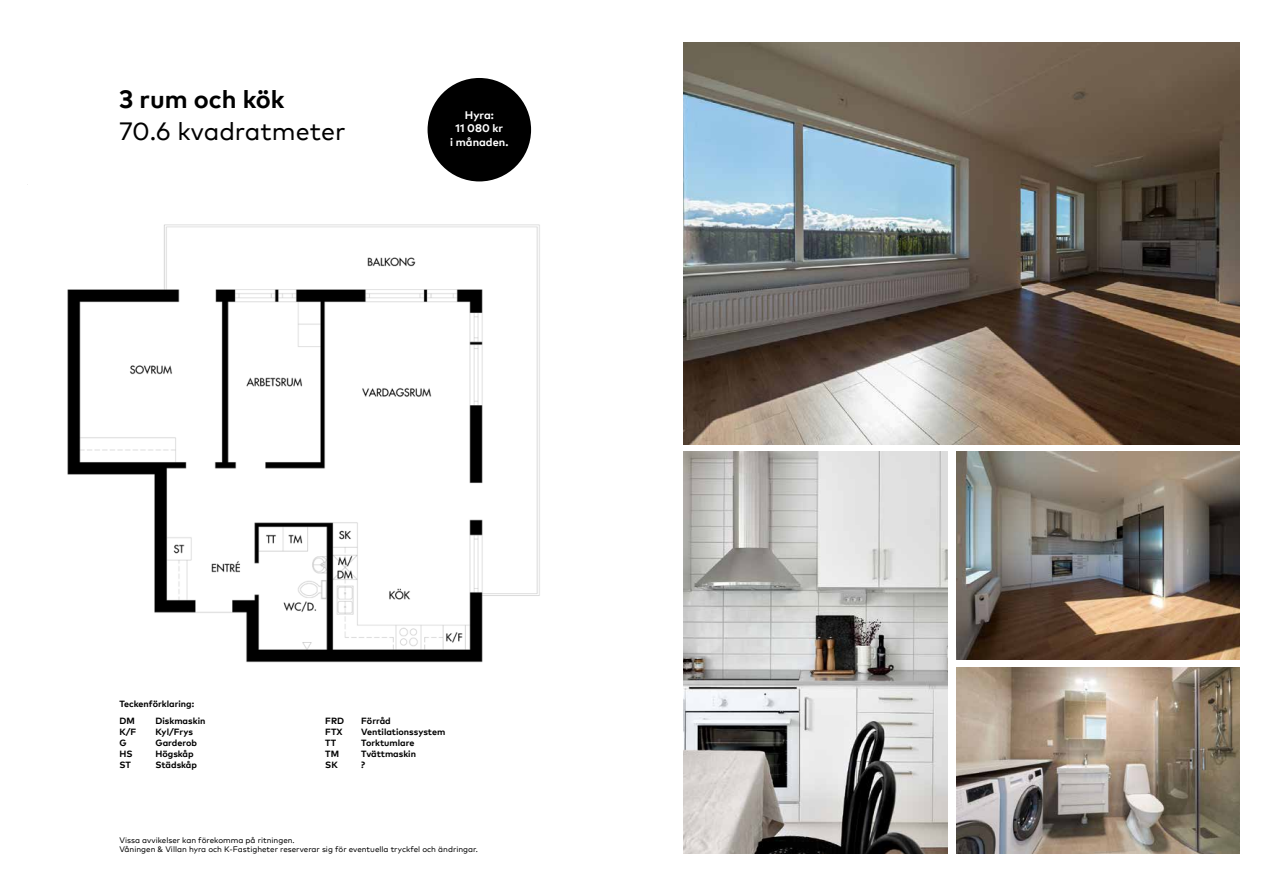
<style>
.page{position:relative;width:1282px;height:896px;background:#fff}
.page>*{position:absolute;margin:0;border:0;box-sizing:border-box;transform-origin:0 0}
.t1{font:25px "Mark Pro";color:#000}
.t2{font:700 25px "Mark Pro";color:#000}
.t3{font:700 11px/13.2px "Mark Pro";color:#fff;text-align:center}
.t4{font:700 9px "Mark Pro";color:#000}
.t5{font:8px/9.6px "Mark Pro";color:#000}
</style>
<div class="page">
<img style="left:27px;top:184px;width:513px;height:479px">
<div style="left:427px;top:78px;width:104px;height:103px;background:#000;border-radius:50%"></div>
<img style="left:683px;top:42px;width:556px;height:402px">
<img style="left:956px;top:451px;width:283px;height:208px">
<img style="left:956px;top:668px;width:283px;height:185px">
<img style="left:683px;top:451px;width:264px;height:402px">
<h1 class="t2" style="left:119px;top:80px;width:167px">3 rum och kök</h1>
<h1 class="t1" style="left:119px;top:112px;width:228px">70.6 kvadratmeter</h1>
<p class="t3" style="left:450px;top:108px;width:60px">Hyra:<br>11 080 kr<br>i månaden.</p>
<p class="t4" style="left:119px;top:697px;width:76px">Teckenförklaring:</p>
<p class="t4" style="left:119px;top:714px;width:17px">DM</p>
<p class="t4" style="left:155px;top:714px;width:51px">Diskmaskin</p>
<p class="t4" style="left:119px;top:725px;width:18px">K/F</p>
<p class="t4" style="left:155px;top:725px;width:39px">Kyl/Frys</p>
<p class="t4" style="left:119px;top:736px;width:9px">G</p>
<p class="t4" style="left:155px;top:736px;width:43px">Garderob</p>
<p class="t4" style="left:119px;top:747px;width:15px">HS</p>
<p class="t4" style="left:155px;top:747px;width:40px">Högskåp</p>
<p class="t4" style="left:119px;top:757px;width:13px">ST</p>
<p class="t4" style="left:155px;top:757px;width:43px">Städskåp</p>
<p class="t4" style="left:325px;top:714px;width:20px">FRD</p>
<p class="t4" style="left:361px;top:714px;width:31px">Förråd</p>
<p class="t4" style="left:325px;top:725px;width:19px">FTX</p>
<p class="t4" style="left:361px;top:725px;width:85px">Ventilationssystem</p>
<p class="t4" style="left:325px;top:736px;width:12px">TT</p>
<p class="t4" style="left:361px;top:736px;width:55px">Torktumlare</p>
<p class="t4" style="left:325px;top:747px;width:15px">TM</p>
<p class="t4" style="left:361px;top:747px;width:56px">Tvättmaskin</p>
<p class="t4" style="left:325px;top:757px;width:14px">SK</p>
<p class="t4" style="left:361px;top:757px;width:6px">?</p>
<p class="t5" style="left:119px;top:834px;width:360px">Vissa avvikelser kan förekomma på ritningen.<br>Våningen &amp; Villan hyra och K-Fastigheter reserverar sig för eventuella tryckfel och ändringar.</p>
</div>
